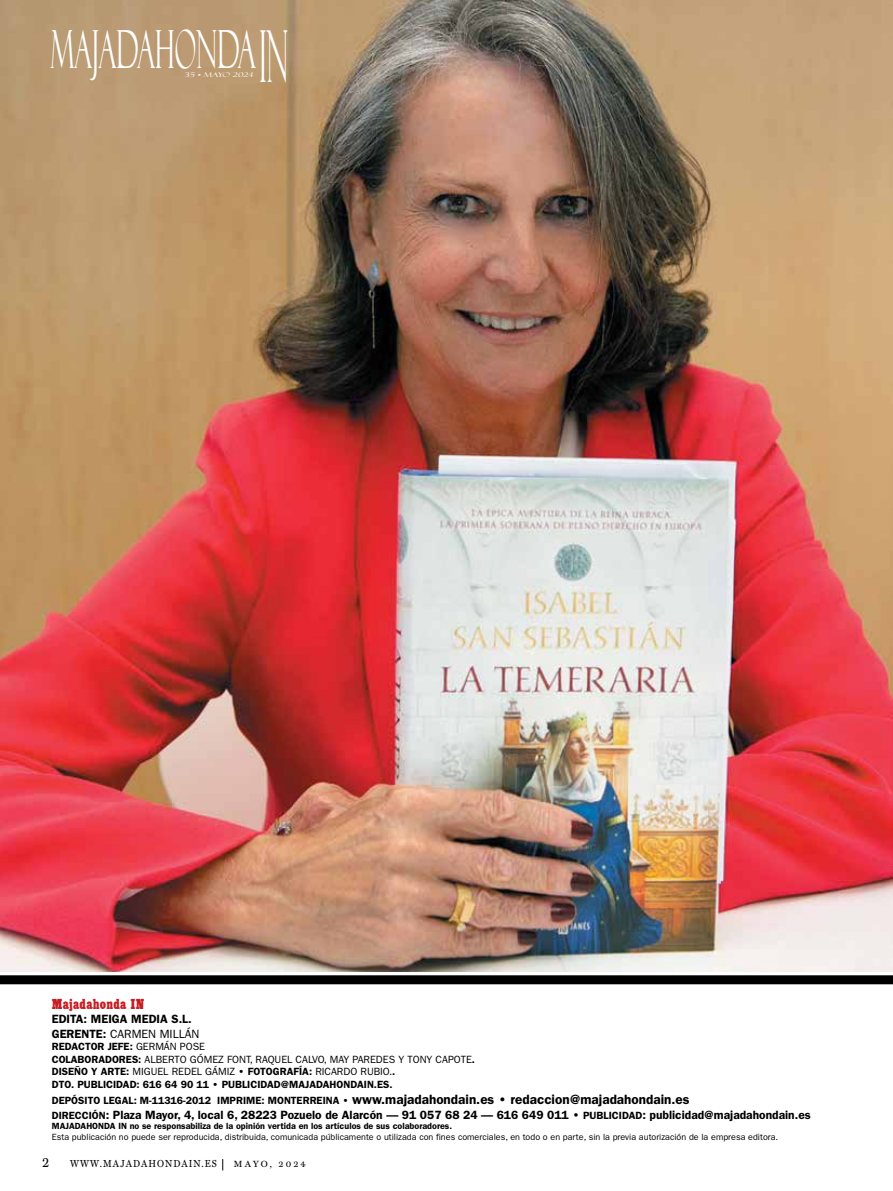
<style>
.page{position:relative;width:893px;height:1191px;background:#fff}
.page>*{position:absolute;margin:0;border:0;box-sizing:border-box;transform-origin:0 0}
.t1{font:71.85px "Felix Titling";color:#fff;scale:.38 1}
.t2{font:52.65px "Felix Titling";color:#fff;scale:.5 1}
.t3{font:15px "Egyptienne Becker D Bold Cond";letter-spacing:.02em;color:#c61d23}
.t4{font:14.55px "Miller Text SC";color:#000;scale:.88 1}
.t5{font:600 13.5px "ITC Franklin Gothic Std";color:#000}
.t6{font:600 12px/14.4px "ITC Franklin Gothic Std";color:#000}
.t7{font:600 10.5px/12.6px "ITC Franklin Gothic Std";color:#000}
.t8{font:10.2px "Miller Text SC";letter-spacing:.12em;color:#000;scale:.88 1}
.t9{font:9px "ITC Franklin Gothic Std";color:#000}
.t10{font:600 9px "ITC Franklin Gothic Std";color:#000}
.t11{font:9px "Miller Text SC";letter-spacing:.235em;color:#000}
.t12{font:italic 6.45px "Felix Titling";color:#fff;scale:1.45 1}
.s1{font-weight:400}
.s2{font-size:10.5px}
</style>
<div class="page">
<img style="left:0;top:0;width:893px;height:971px">
<div style="left:0;top:975px;width:893px;height:9px;background:#000"></div>
<h2 class="t2" style="left:51px;top:19px;width:412px">MAJADAHONDA</h2>
<h1 class="t1" style="left:259px;top:15px;width:78px">IN</h1>
<p class="t12" style="left:184px;top:71px;width:50px">35 • MAYO 2024</p>
<h3 class="t3" style="left:52px;top:995px;width:94px">Majadahonda IN</h3>
<p class="t6" style="left:52px;top:1012px;width:149px">EDITA: MEIGA MEDIA S.L.<br>GERENTE: <span class="s1">CARMEN MILLÁN</span></p>
<p class="t7" style="left:52px;top:1040px;width:425px">REDACTOR JEFE: <span class="s1">GERMÁN POSE<br></span>COLABORADORES: <span class="s1">ALBERTO GÓMEZ FONT, RAQUEL CALVO, MAY PAREDES Y TONY CAPOTE</span>.<br>DISEÑO Y ARTE: <span class="s1">MIGUEL REDEL GÁMIZ</span> • FOTOGRAFÍA: <span class="s1">RICARDO RUBIO.</span>.<br>DTO. PUBLICIDAD: 616 64 90 11 • PUBLICIDAD@MAJADAHONDAIN.ES.</p>
<p class="t5" style="left:52px;top:1091px;width:639px"><span class="s2">DEPÓSITO LEGAL: M-11316-2012 IMPRIME: MONTERREINA •</span> www.majadahondain.es • redaccion@majadahondain.es</p>
<p class="t6" style="left:52px;top:1107px;width:761px"><span class="s2">DIRECCIÓN</span>: Plaza Mayor, 4, local 6, 28223 Pozuelo de Alarcón — 91 057 68 24 — 616 649 011 • <span class="s2">PUBLICIDAD</span>: publicidad@majadahondain.es</p>
<p class="t10" style="left:52px;top:1121px;width:402px">MAJADAHONDA IN no se responsabiliza de la opinión vertida en los artículos de sus colaboradores.</p>
<p class="t9" style="left:52px;top:1132px;width:728px">Esta publicación no puede ser reproducida, distribuida, comunicada públicamente o utilizada con fines comerciales, en todo o en parte, sin la previa autorización de la empresa editora.</p>
<h3 class="t4" style="left:42px;top:1153px;width:10px">2</h3>
<p class="t8" style="left:70px;top:1157px;width:168px">WWW.MAJADAHONDAIN.ES</p>
<p class="t11" style="left:234px;top:1158px;width:73px">MAYO, 2024</p>
</div>
